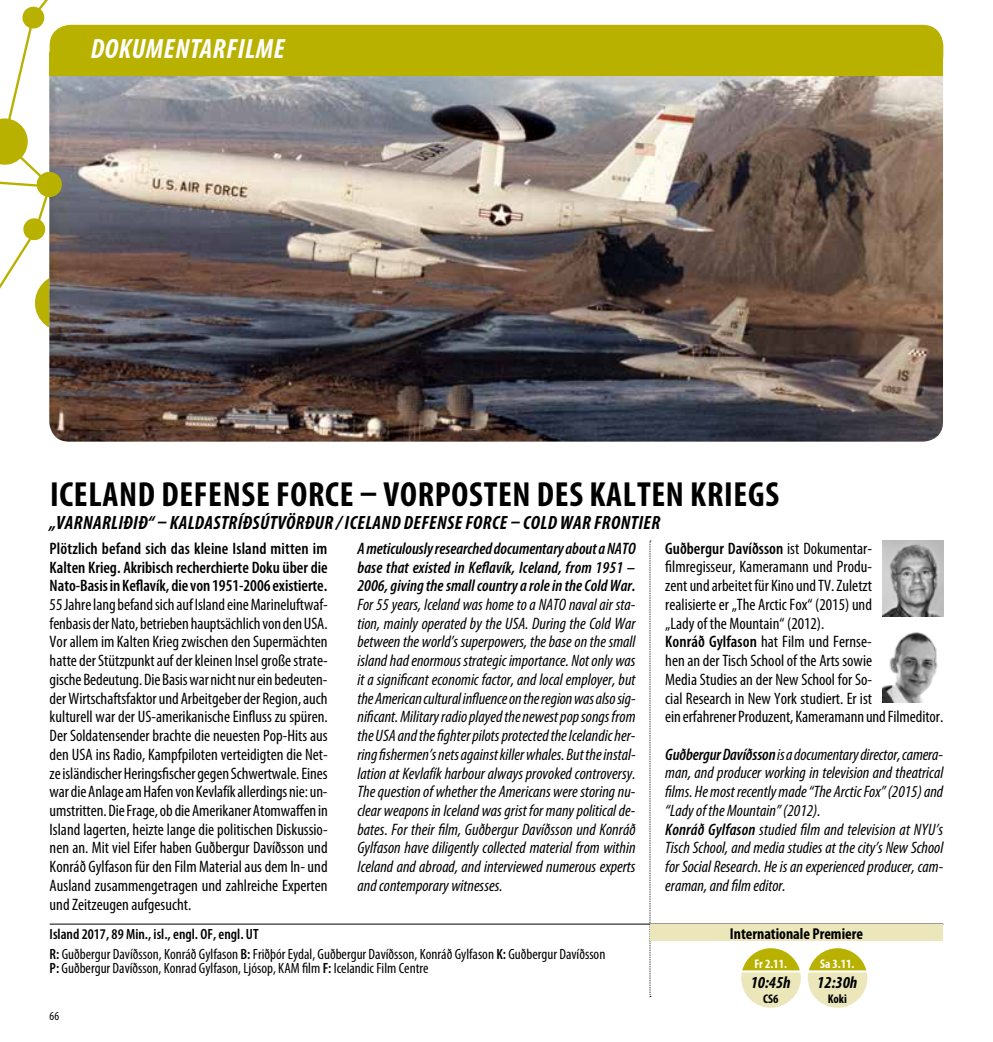
<style>
.page{position:relative;width:993px;height:1042px;background:#fff}
.page>*{position:absolute;margin:0;border:0;box-sizing:border-box;transform-origin:0 0}
.t1{font:700 condensed 35px "Myriad Pro";letter-spacing:.02em;color:#000}
.t2{font:italic 700 condensed 28px "Myriad Pro";letter-spacing:.02em;color:#fff}
.t3{font:italic 700 condensed 19.25px "Myriad Pro";letter-spacing:.02em;color:#000}
.t4{font:italic 700 condensed 16.8px "Myriad Pro";color:#000}
.t5{font:condensed 16.62px/18.7px "Myriad Pro";color:#000;text-align:justify}
.t6{font:italic condensed 16.62px/18.7px "Myriad Pro";color:#000;text-align:justify}
.t7{font:600 condensed 16.62px/18.7px "Myriad Pro";letter-spacing:-.005em;color:#000;text-align:justify}
.t8{font:italic 600 condensed 16.62px/18.7px "Myriad Pro";color:#000;text-align:justify}
.t9{font:700 condensed 15.75px "Myriad Pro";color:#000}
.t10{font:condensed 14.88px/19.8px "Myriad Pro";color:#000}
.t11{font:700 condensed 12.6px "Myriad Pro";color:#fff}
.t12{font:700 condensed 12.6px "Myriad Pro";color:#000}
.t13{font:condensed 12.25px "Myriad Pro";color:#000}
.s1{font-weight:600}
</style>
<div class="page">
<hr style="left:50px;top:924px;width:893px;height:1px;background:#000">
<svg style="left:649px;top:541px;width:1px;height:456px"></svg>
<img style="left:49px;top:76px;width:893px;height:365px">
<div style="left:50px;top:25px;width:893px;height:51px;background:#b9b100;border-radius:21px"></div>
<div style="left:50px;top:53px;width:893px;height:23px;background:#b9b100"></div>
<svg style="left:0;top:0;width:98px;height:339px"></svg>
<div style="left:649px;top:924px;width:293px;height:17px;background:#ebe7bb"></div>
<img style="left:882px;top:632px;width:56px;height:70px">
<img style="left:882px;top:541px;width:61px;height:75px">
<svg style="left:807px;top:948px;width:60px;height:60px"></svg>
<svg style="left:741px;top:948px;width:59px;height:60px"></svg>
<h2 class="t2" style="left:91px;top:32px;width:195px">DOKUMENTARFILME</h2>
<h1 class="t1" style="left:50px;top:472px;width:730px">ICELAND DEFENSE FORCE – VORPOSTEN DES KALTEN KRIEGS</h1>
<p class="t3" style="left:50px;top:510px;width:612px">„VARNARLIÐIÐ“ – KALDASTRÍÐSÚTVÖRÐUR / ICELAND DEFENSE FORCE – COLD WAR FRONTIER</p>
<p class="t8" style="left:357px;top:539px;width:280px">A meticulously researched documentary about a NATO base that existed in Keflavík, Iceland, from 1951 – 2006, giving the small country a role in the Cold War.</p>
<p class="t6" style="left:357px;top:595px;width:280px">For 55 years, Iceland was home to a NATO naval air sta&shy;tion, mainly operated by the USA. During the Cold War between the world’s superpowers, the base on the small island had enormous strategic importance. Not only was it a significant economic factor, and local employer, but the American cultural influence on the region was also sig&shy;nificant. Military radio played the newest pop songs from the USA and the fighter pilots protected the Icelandic her&shy;ring fishermen’s nets against killer whales. But the instal&shy;lation at Kevlafík harbour always provoked controversy.<br>The question of whether the Americans were storing nu&shy;clear weapons in Iceland was grist for many political de&shy;bates. For their film, Guðbergur Davíðsson und Konráð Gylfason have diligently collected material from within Iceland and abroad, and interviewed numerous experts and contemporary witnesses.</p>
<p class="t5" style="left:665px;top:539px;width:279px;text-align:left"><span class="s1">Guðbergur Davíðsson</span> ist Dokumentar&shy;filmregisseur, Kameramann und Produ-<br>zent und arbeitet für Kino und TV. Zuletzt<br>realisierte er „The Arctic Fox“ (2015) und<br>„Lady of the Mountain“ (2012).<br><span class="s1">Konráð Gylfason</span> hat Film und Fernse-<br>hen an der Tisch School of the Arts sowie<br>Media Studies an der New School for So-<br>cial Research in New York studiert. Er ist<br>ein erfahrener Produzent, Kameramann und Filmeditor.</p>
<p class="t6" style="left:665px;top:744px;width:279px;text-align:left"><span class="s1">Guðbergur Davíðsson</span> is a documentary director, camera&shy;man, and producer working in television and theatrical films. He most recently made “The Arctic Fox” (2015) and “Lady of the Mountain” (2012).<br><span class="s1">Konráð Gylfason</span> studied film and television at NYU’s Tisch School, and media studies at the city’s New School for Social Research. He is an experienced producer, cam&shy;eraman, and film editor.</p>
<p class="t7" style="left:50px;top:539px;width:279px">Plötzlich befand sich das kleine Island mitten im Kalten Krieg. Akribisch recherchierte Doku über die Nato-Basis in Keflavík, die von 1951-2006 existierte.</p>
<p class="t5" style="left:50px;top:595px;width:280px">55 Jahre lang befand sich auf Island eine Marineluftwaf&shy;fenbasis der Nato, betrieben hauptsächlich von den USA.<br>Vor allem im Kalten Krieg zwischen den Supermächten hatte der Stützpunkt auf der kleinen Insel große strate&shy;gische Bedeutung. Die Basis war nicht nur ein bedeuten&shy;der Wirtschaftsfaktor und Arbeitgeber der Region, auch kulturell war der US-amerikanische Einfluss zu spüren.<br>Der Soldatensender brachte die neuesten Pop-Hits aus den USA ins Radio, Kampfpiloten verteidigten die Net&shy;ze isländischer Heringsfischer gegen Schwertwale. Eines war die Anlage am Hafen von Kevlafík allerdings nie: un&shy;umstritten. Die Frage, ob die Amerikaner Atomwaffen in Island lagerten, heizte lange die politischen Diskussio&shy;nen an. Mit viel Eifer haben Guðbergur Davíðsson und Konráð Gylfason für den Film Material aus dem In- und Ausland zusammengetragen und zahlreiche Experten und Zeitzeugen aufgesucht.</p>
<p class="t10" style="left:50px;top:924px;width:557px"><span class="s1">Island 2017, 89 Min., isl., engl. OF, engl. UT<br>R:</span> Guðbergur Davíðsson, Konráð Gylfason <span class="s1">B:</span> Friðþór Eydal, Guðbergur Davíðsson, Konráð Gylfason <span class="s1">K:</span> Guðbergur Davíðsson</p>
<p class="t10" style="left:50px;top:958px;width:380px"><span class="s1">P:</span> Guðbergur Davíðsson, Konrad Gylfason, Ljósop, KAM film <span class="s1">F:</span> Icelandic Film Centre</p>
<p class="t13" style="left:50px;top:1009px;width:11px">66</p>
<p class="t9" style="left:729px;top:923px;width:134px">Internationale Premiere</p>
<p class="t11" style="left:819px;top:955px;width:36px">Sa 3.11.</p>
<p class="t4" style="left:817px;top:972px;width:42px">12:30h</p>
<p class="t12" style="left:827px;top:990px;width:21px">Koki</p>
<p class="t11" style="left:754px;top:955px;width:34px">Fr 2.11.</p>
<p class="t4" style="left:750px;top:972px;width:42px">10:45h</p>
<p class="t12" style="left:762px;top:990px;width:17px">CS6</p>
</div>
